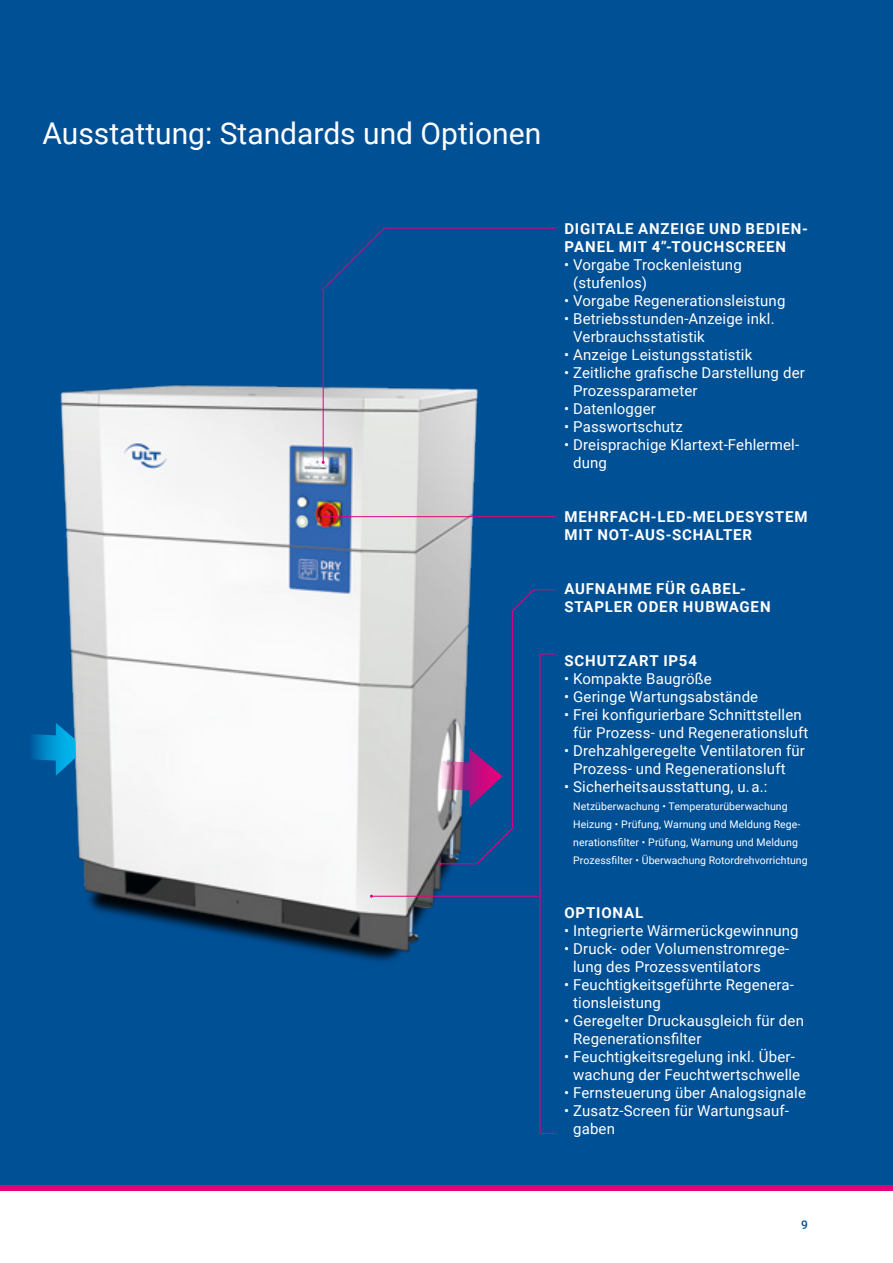
<style>
.page{position:relative;width:893px;height:1263px;background:#fff}
.page>*{position:absolute;margin:0;border:0;box-sizing:border-box;transform-origin:0 0}
.t1{font:30px "Roboto";color:#fff}
.t2{font:15px/18px "Roboto";letter-spacing:.01em;color:#fff}
.t3{font:700 15px/18px "Roboto";letter-spacing:.06em;color:#fff}
.t4{font:500 12px "Roboto";color:#005096}
.t5{font:10.5px/18px "Roboto";letter-spacing:.01em;color:#fff}
</style>
<div class="page">
<div style="left:0;top:0;width:893px;height:1188px;background:#005096"></div>
<img style="left:60px;top:384px;width:459px;height:578px">
<svg style="left:322px;top:227px;width:234px;height:236px"></svg>
<hr style="left:324px;top:516px;width:232px;height:1px;background:#e5007c">
<hr style="left:371px;top:896px;width:168px;height:1px;background:#e5007c">
<svg style="left:439px;top:589px;width:117px;height:276px"></svg>
<svg style="left:32px;top:723px;width:44px;height:53px"></svg>
<div style="left:0;top:1185px;width:893px;height:6px;background:#e5007c"></div>
<h1 class="t1" style="left:43px;top:112px;width:500px">Ausstattung: Standards und Optionen</h1>
<p class="t3" style="left:564px;top:219px;width:245px">DIGITALE ANZEIGE UND BEDIEN-<br>PANEL MIT 4”-TOUCHSCREEN</p>
<p class="t2" style="left:573px;top:255px;width:170px;text-indent:-9px">• Vorgabe Trockenleistung (stufenlos)</p>
<p class="t2" style="left:564px;top:291px;width:223px">• Vorgabe Regenerationsleistung</p>
<p class="t2" style="left:573px;top:309px;width:203px;text-indent:-9px">• Betriebsstunden-Anzeige inkl.<br>Verbrauchsstatistik</p>
<p class="t2" style="left:564px;top:345px;width:190px">• Anzeige Leistungsstatistik</p>
<p class="t2" style="left:573px;top:363px;width:233px;text-indent:-9px">• Zeitliche grafische Darstellung der<br>Prozessparameter</p>
<p class="t2" style="left:564px;top:399px;width:93px">• Datenlogger</p>
<p class="t2" style="left:564px;top:417px;width:120px">• Passwortschutz</p>
<p class="t2" style="left:573px;top:435px;width:227px;text-indent:-9px">• Dreisprachige Klartext-Fehlermel&shy;dung</p>
<p class="t3" style="left:564px;top:507px;width:245px">MEHRFACH-LED-MELDESYSTEM<br>MIT NOT-AUS-SCHALTER</p>
<p class="t3" style="left:564px;top:579px;width:208px">AUFNAHME FÜR GABEL-<br>STAPLER ODER HUBWAGEN</p>
<p class="t3" style="left:564px;top:651px;width:134px">SCHUTZART IP54</p>
<p class="t2" style="left:564px;top:669px;width:149px">• Kompakte Baugröße</p>
<p class="t2" style="left:564px;top:687px;width:196px">• Geringe Wartungsabstände</p>
<p class="t2" style="left:573px;top:705px;width:237px;text-indent:-9px">• Frei konfigurierbare Schnittstellen für Prozess- und Regenerationsluft</p>
<p class="t2" style="left:573px;top:741px;width:233px;text-indent:-9px">• Drehzahlgeregelte Ventilatoren für<br>Prozess- und Regenerationsluft</p>
<p class="t2" style="left:564px;top:777px;width:205px">• Sicherheitsausstattung, u. a.:</p>
<p class="t5" style="left:573px;top:797px;width:236px">Netzüberwachung • Temperaturüberwachung Heizung • Prüfung, Warnung und Meldung Rege&shy;nerationsfilter • Prüfung, Warnung und Meldung Prozessfilter • Überwachung Rotordrehvorrichtung</p>
<p class="t3" style="left:564px;top:903px;width:80px">OPTIONAL</p>
<p class="t2" style="left:564px;top:921px;width:236px">• Integrierte Wärmerückgewinnung</p>
<p class="t2" style="left:573px;top:939px;width:218px;text-indent:-9px">• Druck- oder Volumenstromrege&shy;lung des Prozessventilators</p>
<p class="t2" style="left:573px;top:975px;width:222px;text-indent:-9px">• Feuchtigkeitsgeführte Regenera&shy;tionsleistung</p>
<p class="t2" style="left:573px;top:1011px;width:232px;text-indent:-9px">• Geregelter Druckausgleich für den<br>Regenerationsfilter</p>
<p class="t2" style="left:573px;top:1047px;width:228px;text-indent:-9px">• Feuchtigkeitsregelung inkl. Über&shy;wachung der Feuchtwertschwelle</p>
<p class="t2" style="left:564px;top:1083px;width:243px">• Fernsteuerung über Analogsignale</p>
<p class="t2" style="left:573px;top:1101px;width:217px;text-indent:-9px">• Zusatz-Screen für Wartungsauf&shy;gaben</p>
<p class="t4" style="left:801px;top:1216px;width:8px">9</p>
</div>
